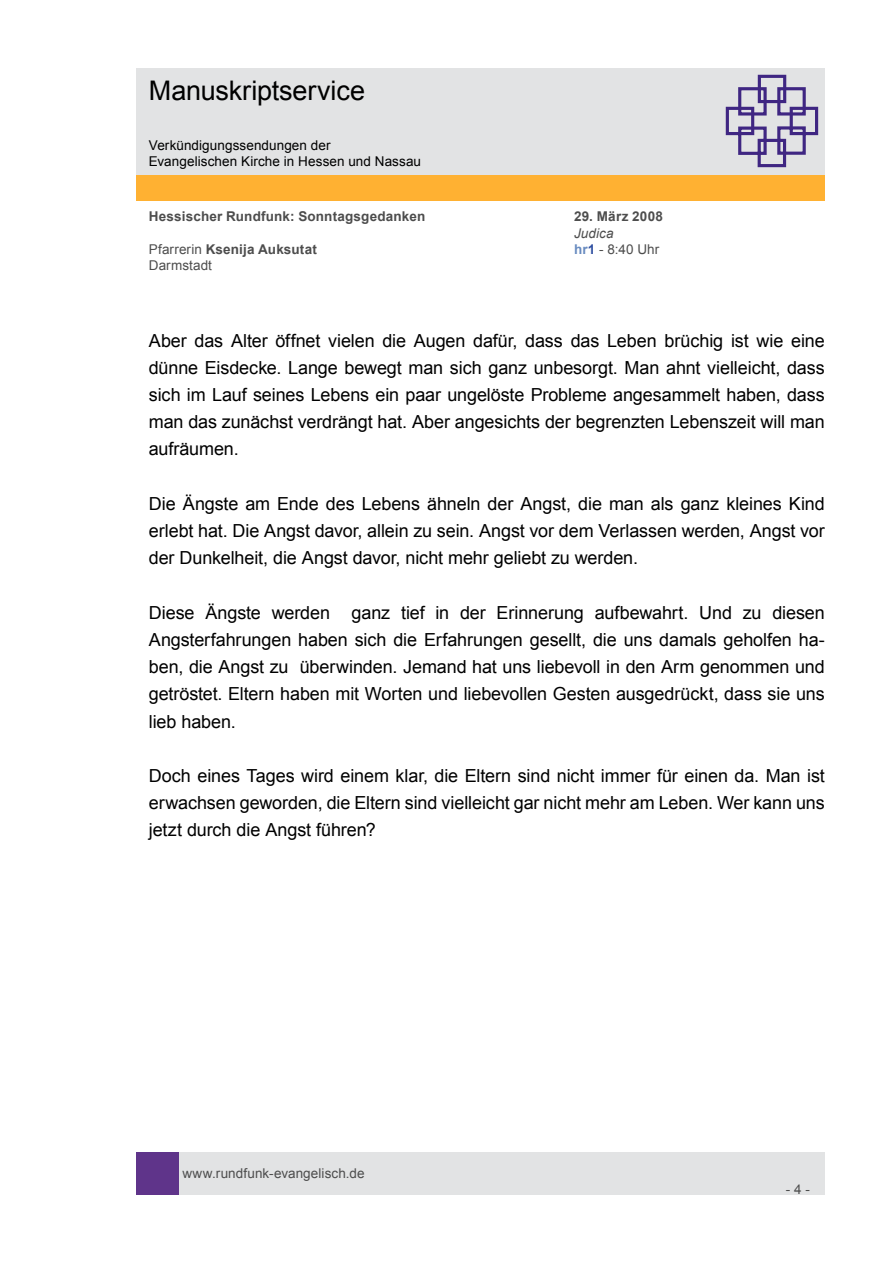
<style>
.page{position:relative;width:893px;height:1263px;background:#fff}
.page>*{position:absolute;margin:0;border:0;box-sizing:border-box;transform-origin:0 0}
.t1{font:27px "Arial";letter-spacing:-.005em;color:#000}
.t2{font:18px/27.2px "Arial";letter-spacing:-.005em;color:#000;text-align:justify}
.t3{font:700 13.5px "Arial";letter-spacing:.015em;color:#4d4d4d}
.t4{font:13.5px/16.2px "Arial";letter-spacing:.005em;color:#000}
.t5{font:13.5px "Arial";letter-spacing:.005em;color:#4d4d4d}
.t6{font:italic 13.5px "Arial";letter-spacing:.01em;color:#4d4d4d}
.s1{font-weight:400}
.s2{font-weight:700;color:#688bc0}
.s3{font-weight:700;color:#2f4fa1}
</style>
<div class="page">
<div style="left:179px;top:1152px;width:646px;height:43px;background:#e2e3e4"></div>
<div style="left:136px;top:1152px;width:43px;height:43px;background:#5f348a"></div>
<div style="left:136px;top:175px;width:689px;height:26px;background:#ffb132"></div>
<div style="left:136px;top:68px;width:689px;height:106px;background:#e2e3e4"></div>
<svg style="left:725px;top:74px;width:94px;height:94px"></svg>
<h1 class="t1" style="left:149px;top:73px;width:218px">Manuskriptservice</h1>
<p class="t4" style="left:149px;top:137px;width:274px">Verkündigungssendungen der<br>Evangelischen Kirche in Hessen und Nassau</p>
<p class="t3" style="left:149px;top:208px;width:278px">Hessischer Rundfunk: Sonntagsgedanken</p>
<p class="t3" style="left:574px;top:208px;width:90px">29. März 2008</p>
<p class="t6" style="left:574px;top:224px;width:41px">Judica</p>
<p class="t3" style="left:149px;top:240px;width:170px"><span class="s1">Pfarrerin</span> Ksenija Auksutat</p>
<p class="t5" style="left:574px;top:240px;width:87px"><span class="s2">hr</span><span class="s3">1</span> - 8:40 Uhr</p>
<p class="t5" style="left:149px;top:256px;width:65px">Darmstadt</p>
<p class="t2" style="left:149px;top:327px;width:677px">Aber das Alter öffnet vielen die Augen dafür, dass das Leben brüchig ist wie eine dünne Eisdecke. Lange bewegt man sich ganz unbesorgt. Man ahnt vielleicht, dass sich im Lauf seines Lebens ein paar ungelöste Probleme angesammelt haben, dass man das zunächst verdrängt hat. Aber angesichts der begrenzten Lebenszeit will man aufräumen.</p>
<p class="t2" style="left:149px;top:490px;width:677px">Die Ängste am Ende des Lebens ähneln der Angst, die man als ganz kleines Kind erlebt hat. Die Angst davor, allein zu sein. Angst vor dem Verlassen werden, Angst vor der Dunkelheit, die Angst davor, nicht mehr geliebt zu werden.</p>
<p class="t2" style="left:149px;top:599px;width:678px">Diese Ängste werden ganz tief in der Erinnerung aufbewahrt. Und zu diesen Angsterfahrungen haben sich die Erfahrungen gesellt, die uns damals geholfen ha&shy;ben, die Angst zu überwinden. Jemand hat uns liebevoll in den Arm genommen und getröstet. Eltern haben mit Worten und liebevollen Gesten ausgedrückt, dass sie uns lieb haben.</p>
<p class="t2" style="left:149px;top:762px;width:677px">Doch eines Tages wird einem klar, die Eltern sind nicht immer für einen da. Man ist erwachsen geworden, die Eltern sind vielleicht gar nicht mehr am Leben. Wer kann uns jetzt durch die Angst führen?</p>
<p class="t5" style="left:182px;top:1164px;width:184px">www.rundfunk-evangelisch.de</p>
<p class="t5" style="left:786px;top:1180px;width:26px">- 4 -</p>
</div>
